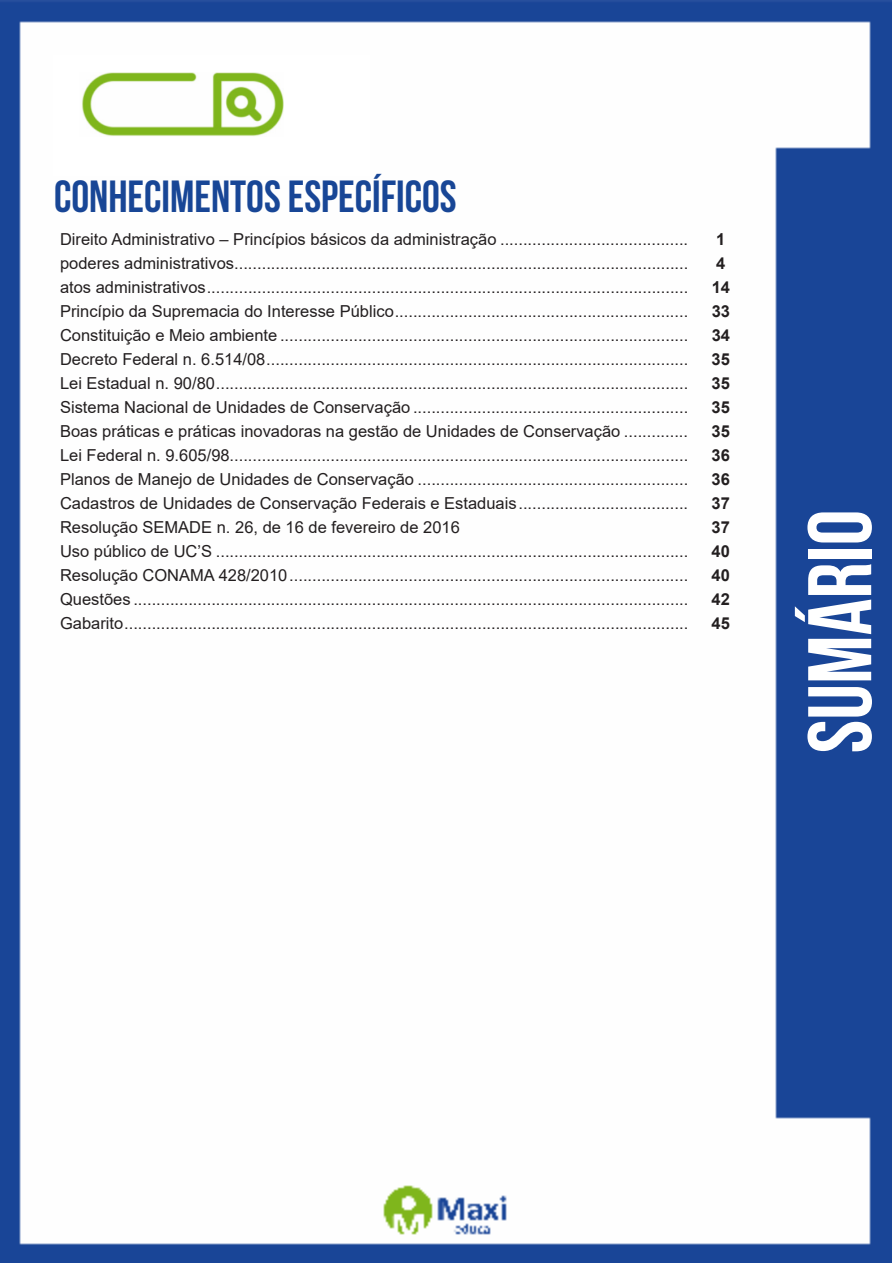
<style>
.page{position:relative;width:893px;height:1263px;background:#fff}
.page>*{position:absolute;margin:0;border:0;box-sizing:border-box;transform-origin:0 0}
.t1{font:700 90px "Bebas Neue";color:#fff}
.t2{font:700 45px "Bebas Neue";color:#184696}
.ALTERNATIVAS{font:16.5px "Arial";color:#231f20}
.ALTERNATIVAS-2{font:700 16.5px "Arial";color:#231f20}
</style>
<div class="page">
<img style="left:0;top:0;width:892px;height:1263px">
<div style="left:53px;top:55px;width:317px;height:121px;background:#fff"></div>
<img style="left:82px;top:72px;width:201px;height:64px">
<p class="t2" style="left:54px;top:172px;width:404px">CONHECIMENTOS ESPECÍFICOS</p>
<p class="ALTERNATIVAS" style="left:60px;top:228px;width:630px">Direito Administrativo – Princípios básicos da administração .........................................</p>
<p class="ALTERNATIVAS-2" style="left:716px;top:227px;width:11px">1</p>
<p class="ALTERNATIVAS" style="left:60px;top:252px;width:630px">poderes administrativos...................................................................................................</p>
<p class="ALTERNATIVAS-2" style="left:716px;top:251px;width:11px">4</p>
<p class="ALTERNATIVAS" style="left:60px;top:276px;width:630px">atos administrativos.........................................................................................................</p>
<p class="ALTERNATIVAS-2" style="left:712px;top:275px;width:20px">14</p>
<p class="ALTERNATIVAS" style="left:60px;top:300px;width:630px">Princípio da Supremacia do Interesse Público................................................................</p>
<p class="ALTERNATIVAS-2" style="left:712px;top:299px;width:20px">33</p>
<p class="ALTERNATIVAS" style="left:60px;top:324px;width:630px">Constituição e Meio ambiente .........................................................................................</p>
<p class="ALTERNATIVAS-2" style="left:712px;top:323px;width:20px">34</p>
<p class="ALTERNATIVAS" style="left:60px;top:348px;width:630px">Decreto Federal n. 6.514/08............................................................................................</p>
<p class="ALTERNATIVAS-2" style="left:712px;top:347px;width:20px">35</p>
<p class="ALTERNATIVAS" style="left:60px;top:372px;width:630px">Lei Estadual n. 90/80.......................................................................................................</p>
<p class="ALTERNATIVAS-2" style="left:712px;top:372px;width:20px">35</p>
<p class="ALTERNATIVAS" style="left:60px;top:396px;width:630px">Sistema Nacional de Unidades de Conservação ............................................................</p>
<p class="ALTERNATIVAS-2" style="left:712px;top:396px;width:20px">35</p>
<p class="ALTERNATIVAS" style="left:60px;top:420px;width:630px">Boas práticas e práticas inovadoras na gestão de Unidades de Conservação ..............</p>
<p class="ALTERNATIVAS-2" style="left:712px;top:420px;width:20px">35</p>
<p class="ALTERNATIVAS" style="left:60px;top:444px;width:630px">Lei Federal n. 9.605/98....................................................................................................</p>
<p class="ALTERNATIVAS-2" style="left:712px;top:444px;width:20px">36</p>
<p class="ALTERNATIVAS" style="left:60px;top:468px;width:630px">Planos de Manejo de Unidades de Conservação ...........................................................</p>
<p class="ALTERNATIVAS-2" style="left:712px;top:468px;width:20px">36</p>
<p class="ALTERNATIVAS" style="left:60px;top:492px;width:630px">Cadastros de Unidades de Conservação Federais e Estaduais.....................................</p>
<p class="ALTERNATIVAS-2" style="left:712px;top:492px;width:20px">37</p>
<p class="ALTERNATIVAS" style="left:60px;top:516px;width:401px">Resolução SEMADE n. 26, de 16 de fevereiro de 2016</p>
<p class="ALTERNATIVAS-2" style="left:712px;top:516px;width:20px">37</p>
<p class="ALTERNATIVAS" style="left:60px;top:540px;width:630px">Uso público de UC’S .......................................................................................................</p>
<p class="ALTERNATIVAS-2" style="left:712px;top:540px;width:20px">40</p>
<p class="ALTERNATIVAS" style="left:60px;top:564px;width:630px">Resolução CONAMA 428/2010.......................................................................................</p>
<p class="ALTERNATIVAS-2" style="left:712px;top:564px;width:20px">40</p>
<p class="ALTERNATIVAS" style="left:60px;top:588px;width:630px">Questões .........................................................................................................................</p>
<p class="ALTERNATIVAS-2" style="left:712px;top:588px;width:20px">42</p>
<p class="ALTERNATIVAS" style="left:60px;top:612px;width:630px">Gabarito...........................................................................................................................</p>
<p class="ALTERNATIVAS-2" style="left:712px;top:612px;width:20px">45</p>
<h1 class="t1" style="left:791px;top:753px;width:245px;rotate:-90deg">SUMÁRIO</h1>
</div>
